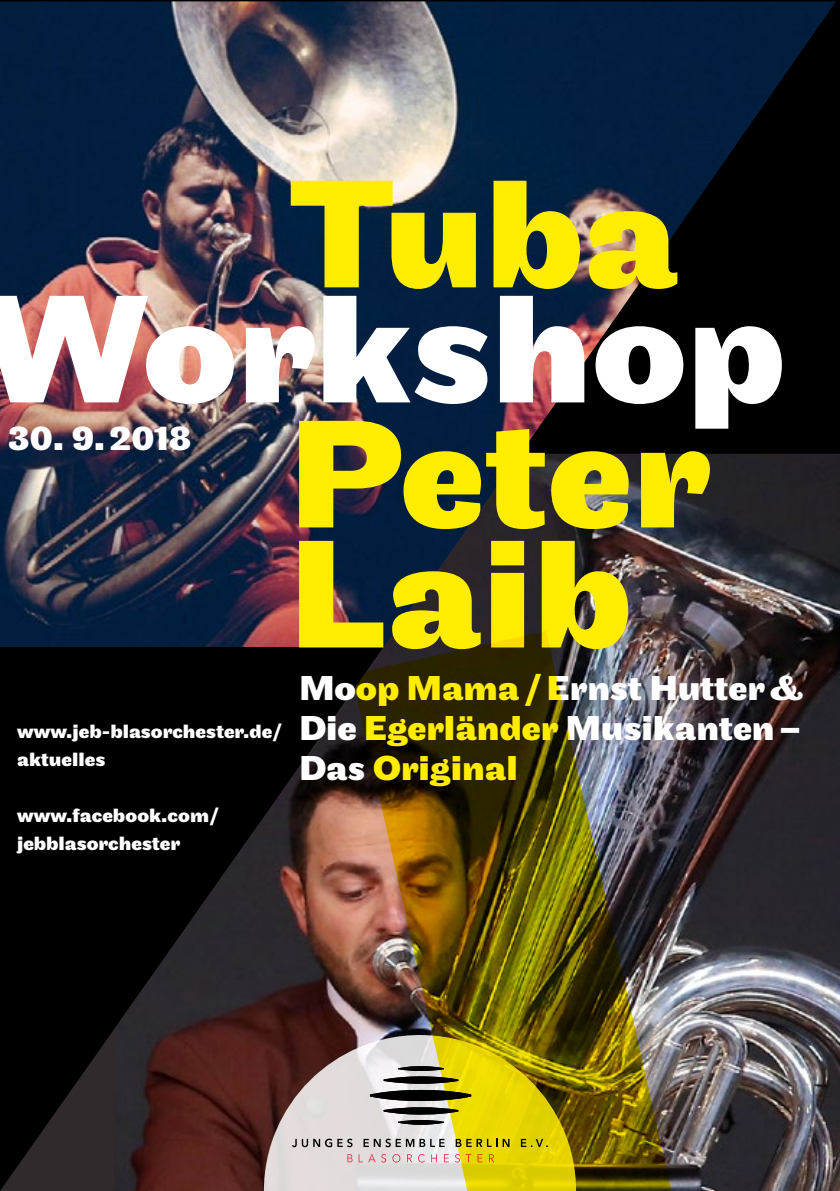
<style>
.page{position:relative;width:840px;height:1191px;background:#fff}
.page>*{position:absolute;margin:0;border:0;box-sizing:border-box;transform-origin:0 0}
.t1{font:700 160px/240px "Maple";color:#ffed00}
.t2{font:700 160px "Maple";color:#fff}
.t3{font:700 36px/40px "Maple";color:#fff;text-align:justify}
.t4{font:700 20px/28px "Maple";color:#fff}
</style>
<div class="page">
<img style="left:0;top:0;width:520px;height:1191px">
<img style="left:113px;top:392px;width:726px;height:799px">
<svg style="left:520px;top:0;width:319px;height:454px;background:#101523"></svg>
<svg style="left:264px;top:1035px;width:87px;height:156px;background:#a79291"></svg>
<svg style="left:292px;top:1138px;width:59px;height:9px"></svg>
<svg style="left:347px;top:1154px;width:4px;height:8px"></svg>
<img style="left:351px;top:631px;width:346px;height:560px">
<h1 class="t1" style="left:289px;top:118px;width:421px">Tuba<br>Peter</h1>
<h1 class="t1" style="left:289px;top:478px;width:343px">Laib</h1>
<h1 class="t2" style="left:-21px;top:250px;width:807px">Workshop</h1>
<h2 class="t3" style="left:8px;top:418px;width:185px">30. 9.2018</h2>
<p class="t4" style="left:17px;top:718px;width:267px">www.jeb-blasorchester.de/ aktuelles</p>
<p class="t4" style="left:17px;top:802px;width:204px">www.facebook.com/ jebblasorchester</p>
<h2 class="t3" style="left:299px;top:668px;width:505px">Moop Mama/Ernst Hutter&amp; Die Egerländer Musikanten– Das Original</h2>
</div>
